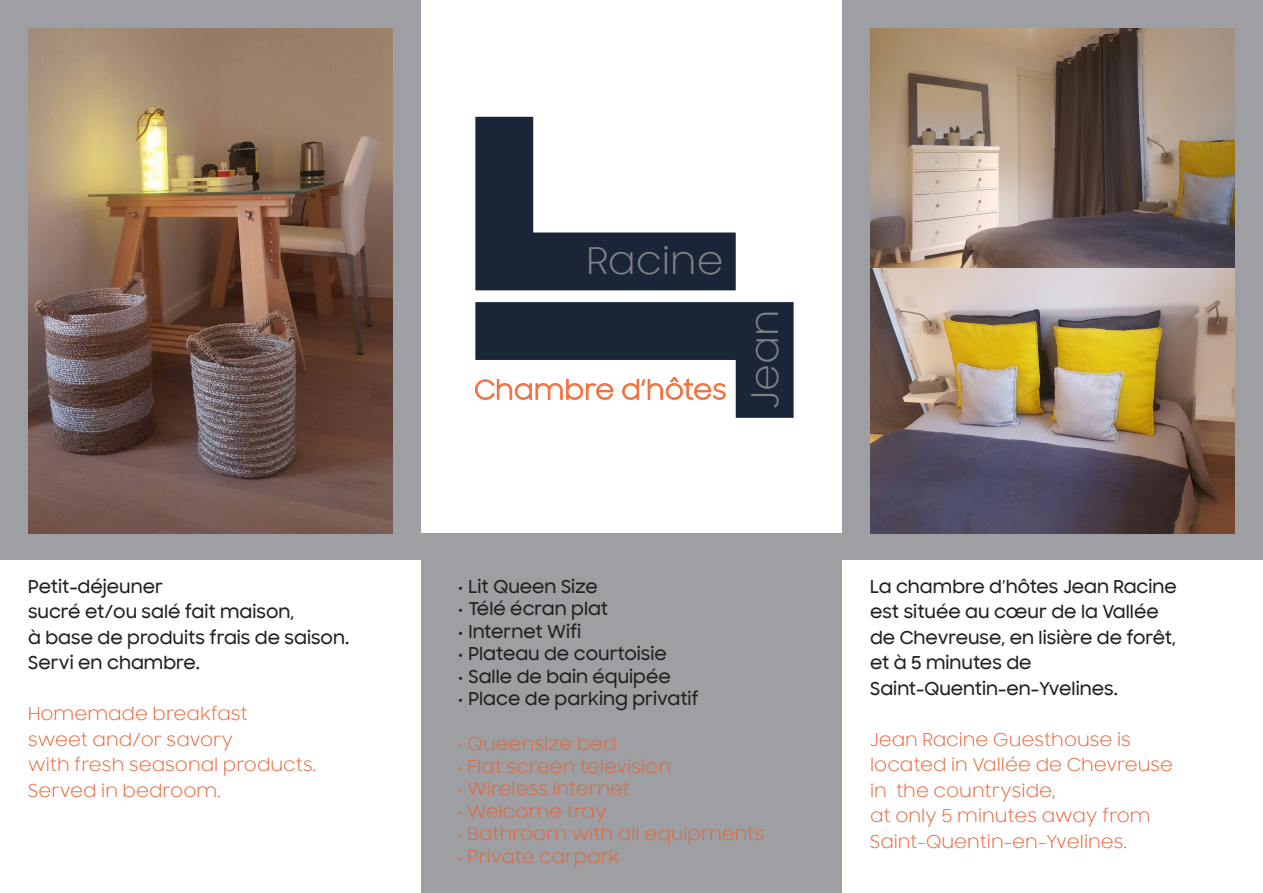
<style>
.page{position:relative;width:1263px;height:893px;background:#fff}
.page>*{position:absolute;margin:0;border:0;box-sizing:border-box;transform-origin:0 0}
.t1{font:37.35px "Samsung Sharp Sans";color:#808285}
.t2{font:26.55px "Samsung Sharp Sans";color:#f26d3a}
.t3{font:500 18px "Samsung Sharp Sans";color:#231f20}
.t4{font:18px "Samsung Sharp Sans";color:#e6653a}
</style>
<div class="page">
<div style="left:0;top:0;width:421px;height:559px;background:#9d9fa2"></div>
<div style="left:842px;top:0;width:421px;height:559px;background:#9d9fa2"></div>
<div style="left:421px;top:534px;width:421px;height:359px;background:#9d9fa2"></div>
<img style="left:28px;top:29px;width:365px;height:505px">
<img style="left:870px;top:29px;width:365px;height:505px">
<svg style="left:475px;top:117px;width:261px;height:173px"></svg>
<svg style="left:475px;top:302px;width:319px;height:116px"></svg>
<p class="t3" style="left:28px;top:573px;width:136px">Petit-déjeuner</p>
<p class="t3" style="left:28px;top:599px;width:267px">sucré et/ou salé fait maison,</p>
<p class="t3" style="left:28px;top:624px;width:323px">à base de produits frais de saison.</p>
<p class="t3" style="left:28px;top:650px;width:173px">Servi en chambre.</p>
<p class="t4" style="left:28px;top:701px;width:221px">Homemade breakfast</p>
<p class="t4" style="left:28px;top:726px;width:207px">sweet and/or savory</p>
<p class="t4" style="left:28px;top:752px;width:290px">with fresh seasonal products.</p>
<p class="t4" style="left:28px;top:777px;width:194px">Served in bedroom.</p>
<p class="t1" style="left:586px;top:234px;width:139px">Racine</p>
<p class="t2" style="left:474px;top:371px;width:254px">Chambre d’hôtes</p>
<p class="t1" style="left:738px;top:409px;width:101px;rotate:-90deg">Jean</p>
<p class="t3" style="left:458px;top:573px;width:142px">• Lit Queen Size</p>
<p class="t3" style="left:458px;top:596px;width:152px">• Télé écran plat</p>
<p class="t3" style="left:458px;top:618px;width:125px">• Internet Wifi</p>
<p class="t3" style="left:458px;top:641px;width:211px">• Plateau de courtoisie</p>
<p class="t3" style="left:458px;top:663px;width:215px">• Salle de bain équipée</p>
<p class="t3" style="left:458px;top:686px;width:243px">• Place de parking privatif</p>
<p class="t4" style="left:458px;top:731px;width:161px">• Queensize bed</p>
<p class="t4" style="left:458px;top:753px;width:215px">• Flat screen television</p>
<p class="t4" style="left:458px;top:776px;width:174px">• Wireless internet</p>
<p class="t4" style="left:458px;top:798px;width:151px">• Welcome tray</p>
<p class="t4" style="left:458px;top:821px;width:308px">• Bathroom with all equipments</p>
<p class="t4" style="left:458px;top:843px;width:164px">• Private carpark</p>
<p class="t3" style="left:870px;top:573px;width:308px">La chambre d’hôtes Jean Racine</p>
<p class="t3" style="left:870px;top:599px;width:290px">est située au cœur de la Vallée</p>
<p class="t3" style="left:870px;top:624px;width:307px">de Chevreuse, en lisière de forêt,</p>
<p class="t3" style="left:870px;top:650px;width:163px">et à 5 minutes de</p>
<p class="t3" style="left:870px;top:675px;width:249px">Saint-Quentin-en-Yvelines.</p>
<p class="t4" style="left:870px;top:726px;width:262px">Jean Racine Guesthouse is</p>
<p class="t4" style="left:870px;top:752px;width:305px">located in Vallée de Chevreuse</p>
<p class="t4" style="left:870px;top:777px;width:187px">in the countryside,</p>
<p class="t4" style="left:870px;top:803px;width:282px">at only 5 minutes away from</p>
<p class="t4" style="left:870px;top:828px;width:258px">Saint-Quentin-en-Yvelines.</p>
</div>
